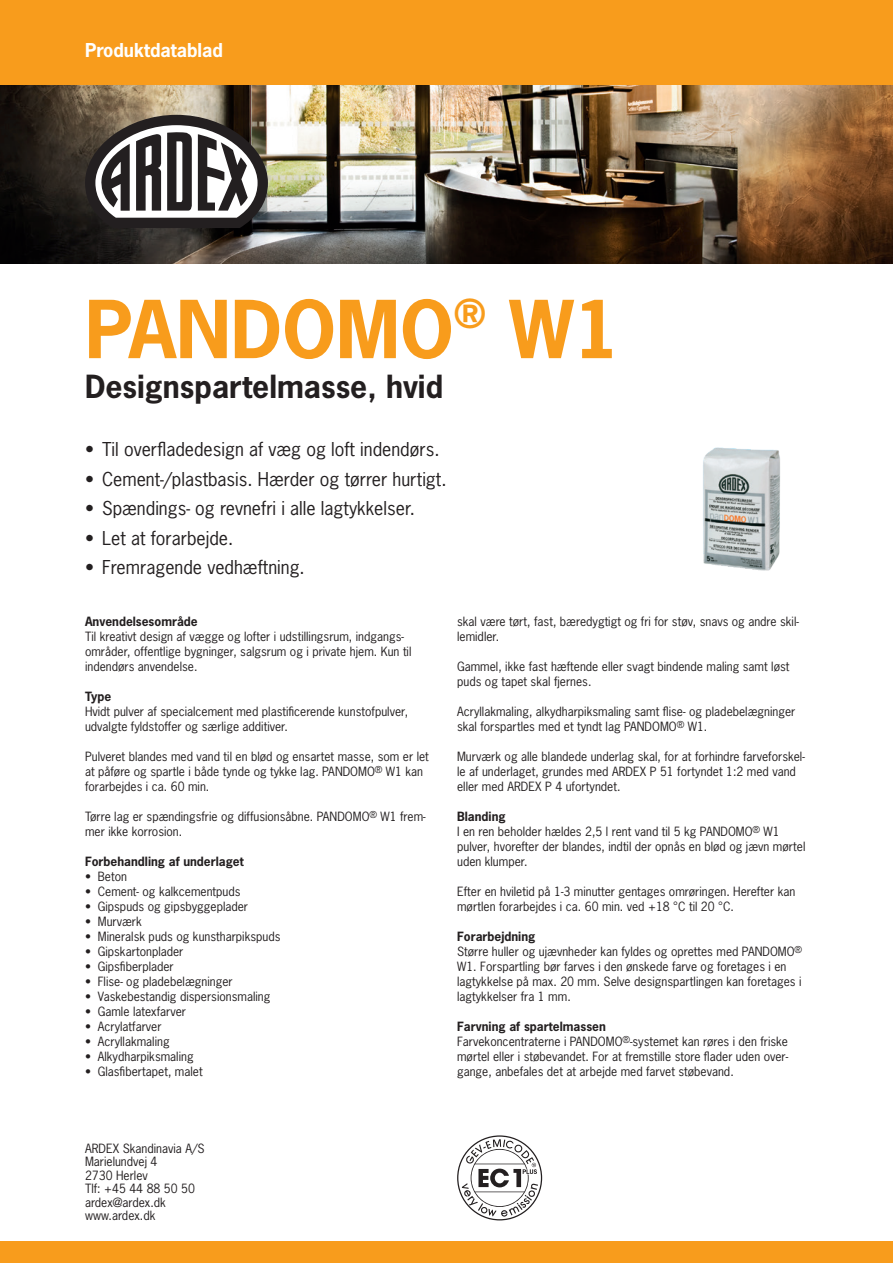
<style>
.page{position:relative;width:893px;height:1263px;background:#fff}
.page>*{position:absolute;margin:0;border:0;box-sizing:border-box;transform-origin:0 0}
.t1{font:700 75px "News Gothic Std";color:#f89c1c}
.Untertitel{font:700 30px "News Gothic Std";color:#231f20}
.t2{font:18px "News Gothic Std";color:#231f20}
.t3{font:700 18px "News Gothic Std";color:#fff}
.t4{font:12px/15px "News Gothic Std";color:#231f20}
.t5{font:700 12px "News Gothic Std";color:#231f20}
</style>
<div class="page">
<img style="left:0;top:85px;width:893px;height:179px">
<div style="left:0;top:1242px;width:893px;height:21px;background:#f89c1c"></div>
<div style="left:0;top:0;width:893px;height:85px;background:#f89c1c"></div>
<svg style="left:85px;top:115px;width:183px;height:113px"></svg>
<img style="left:703px;top:447px;width:77px;height:124px">
<svg style="left:457px;top:1135px;width:85px;height:85px"></svg>
<h3 class="t3" style="left:85px;top:38px;width:139px">Produktdatablad</h3>
<p class="t1" style="left:85px;top:280px;width:537px">PANDOMO<sup>®</sup> W1</p>
<p class="Untertitel" style="left:85px;top:366px;width:360px">Designspartelmasse, hvid</p>
<p class="t2" style="left:85px;top:438px;width:356px">• Til overfladedesign af væg og loft indendørs.</p>
<p class="t2" style="left:85px;top:467px;width:363px">• Cement-/plastbasis. Hærder og tørrer hurtigt.</p>
<p class="t2" style="left:85px;top:497px;width:331px">• Spændings- og revnefri i alle lagtykkelser.</p>
<p class="t2" style="left:85px;top:526px;width:150px">• Let at forarbejde.</p>
<p class="t2" style="left:85px;top:556px;width:221px">• Fremragende vedhæftning.</p>
<p class="t5" style="left:85px;top:613px;width:114px">Anvendelsesområde</p>
<p class="t4" style="left:85px;top:629px;width:328px">Til kreativt design af vægge og lofter i udstillingsrum, indgangs&shy;områder, offentlige bygninger, salgsrum og i private hjem. Kun til indendørs anvendelse.</p>
<p class="t5" style="left:85px;top:688px;width:28px">Type</p>
<p class="t4" style="left:85px;top:704px;width:325px">Hvidt pulver af specialcement med plastificerende kunstofpulver, udvalgte fyldstoffer og særlige additiver.</p>
<p class="t4" style="left:85px;top:749px;width:345px">Pulveret blandes med vand til en blød og ensartet masse, som er let at påføre og spartle i både tynde og tykke lag. PANDOMO<sup>®</sup> W1 kan forarbejdes i ca. 60 min.</p>
<p class="t4" style="left:85px;top:809px;width:342px">Tørre lag er spændingsfrie og diffusionsåbne. PANDOMO<sup>®</sup> W1 frem&shy;mer ikke korrosion.</p>
<p class="t5" style="left:85px;top:853px;width:160px">Forbehandling af underlaget</p>
<p class="t4" style="left:85px;top:869px;width:43px">• Beton</p>
<p class="t4" style="left:85px;top:884px;width:157px">• Cement- og kalkcementpuds</p>
<p class="t4" style="left:85px;top:899px;width:165px">• Gipspuds og gipsbyggeplader</p>
<p class="t4" style="left:85px;top:914px;width:58px">• Murværk</p>
<p class="t4" style="left:85px;top:929px;width:197px">• Mineralsk puds og kunstharpikspuds</p>
<p class="t4" style="left:85px;top:944px;width:100px">• Gipskartonplader</p>
<p class="t4" style="left:85px;top:959px;width:90px">• Gipsfiberplader</p>
<p class="t4" style="left:85px;top:974px;width:149px">• Flise- og pladebelægninger</p>
<p class="t4" style="left:85px;top:989px;width:187px">• Vaskebestandig dispersionsmaling</p>
<p class="t4" style="left:85px;top:1004px;width:102px">• Gamle latexfarver</p>
<p class="t4" style="left:85px;top:1019px;width:78px">• Acrylatfarver</p>
<p class="t4" style="left:85px;top:1034px;width:86px">• Acryllakmaling</p>
<p class="t4" style="left:85px;top:1049px;width:110px">• Alkydharpiksmaling</p>
<p class="t4" style="left:85px;top:1064px;width:119px">• Glasfibertapet, malet</p>
<p class="t4" style="left:85px;top:1141px;width:121px;line-height:13.5px">ARDEX Skandinavia A/S<br>Marielundvej 4<br>2730 Herlev<br>Tlf: +45 44 88 50 50 ardex@ardex.dk www.ardex.dk</p>
<p class="t4" style="left:457px;top:614px;width:343px">skal være tørt, fast, bæredygtigt og fri for støv, snavs og andre skil&shy;lemidler.</p>
<p class="t4" style="left:457px;top:659px;width:334px">Gammel, ikke fast hæftende eller svagt bindende maling samt løst puds og tapet skal fjernes.</p>
<p class="t4" style="left:457px;top:704px;width:340px">Acryllakmaling, alkydharpiksmaling samt flise- og pladebelægninger skal forspartles med et tyndt lag PANDOMO<sup>®</sup> W1.</p>
<p class="t4" style="left:457px;top:749px;width:349px">Murværk og alle blandede underlag skal, for at forhindre farveforskel&shy;le af underlaget, grundes med ARDEX P 51 fortyndet 1:2 med vand eller med ARDEX P 4 ufortyndet.</p>
<p class="t5" style="left:457px;top:808px;width:50px">Blanding</p>
<p class="t4" style="left:457px;top:824px;width:350px">I en ren beholder hældes 2,5 l rent vand til 5 kg PANDOMO<sup>®</sup> W1 pulver, hvorefter der blandes, indtil der opnås en blød og jævn mørtel uden klumper.</p>
<p class="t4" style="left:457px;top:884px;width:340px">Efter en hviletid på 1-3 minutter gentages omrøringen. Herefter kan mørtlen forarbejdes i ca. 60 min. ved +18 °C til 20 °C.</p>
<p class="t5" style="left:457px;top:928px;width:80px">Forarbejdning</p>
<p class="t4" style="left:457px;top:944px;width:346px">Større huller og ujævnheder kan fyldes og oprettes med PANDOMO<sup>® </sup>W1. Forspartling bør farves i den ønskede farve og foretages i en lagtykkelse på max. 20 mm. Selve designspartlingen kan foretages i lagtykkelser fra 1 mm.</p>
<p class="t5" style="left:457px;top:1018px;width:150px">Farvning af spartelmassen</p>
<p class="t4" style="left:457px;top:1034px;width:333px;text-align:justify">Farvekoncentraterne i PANDOMO<sup>®</sup>-systemet kan røres i den friske mørtel eller i støbevandet. For at fremstille store flader uden over&shy;gange, anbefales det at arbejde med farvet støbevand.</p>
</div>
